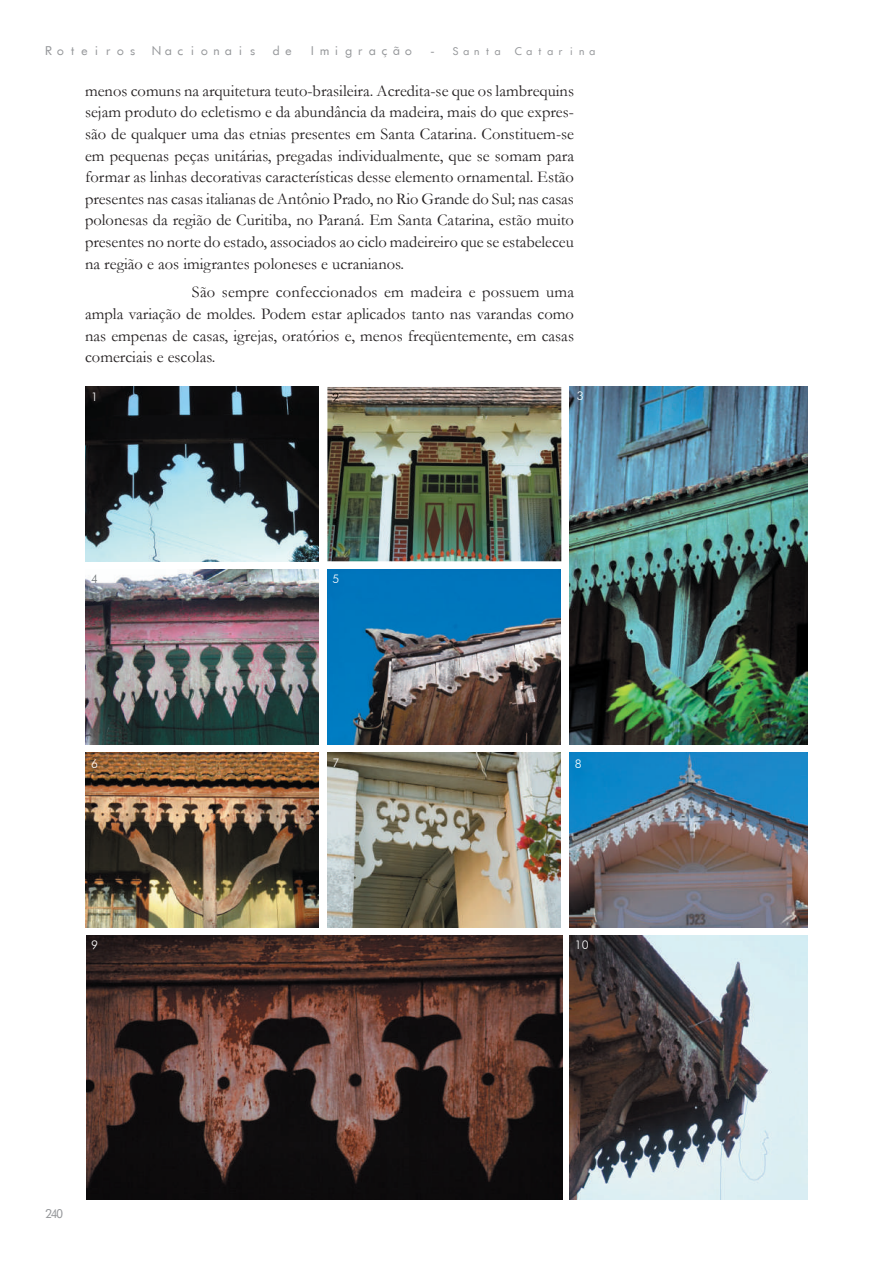
<style>
.page{position:relative;width:893px;height:1263px;background:#fff}
.page>*{position:absolute;margin:0;border:0;box-sizing:border-box;transform-origin:0 0}
.t1{font:16.5px/21.6px "Garamond";color:#231f20;text-align:justify}
.t2{font:12px "Futurist Fixed Width";color:#95979a}
.t3{font:300 12px "Futura BT";color:#fff}
.t4{font:300 12px "Futura BT";color:#6d7275}
.s1{font-size:10.5px}
</style>
<div class="page">
<img style="left:327px;top:753px;width:234px;height:174px">
<img style="left:85px;top:753px;width:234px;height:174px">
<img style="left:86px;top:935px;width:476px;height:264px">
<img style="left:570px;top:935px;width:238px;height:264px">
<img style="left:570px;top:387px;width:238px;height:357px">
<img style="left:570px;top:753px;width:238px;height:174px">
<img style="left:85px;top:570px;width:234px;height:174px">
<img style="left:327px;top:570px;width:234px;height:174px">
<img style="left:85px;top:387px;width:234px;height:174px">
<img style="left:327px;top:387px;width:234px;height:174px">
<svg style="left:333px;top:393px;width:5px;height:8px"></svg>
<p class="t2" style="left:43px;top:43px;width:556px">Roteiros Nacionais de Imigração - <span class="s1">Santa Catarina</span></p>
<p class="t1" style="left:85px;top:79px;width:490px">menos comuns na arquitetura teuto-brasileira. Acredita-se que os lambrequins sejam produto do ecletismo e da abundância da madeira, mais do que expres&shy;são de qualquer uma das etnias presentes em Santa Catarina. Constituem-se em pequenas peças unitárias, pregadas individualmente, que se somam para formar as linhas decorativas características desse elemento ornamental. Estão presentes nas casas italianas de Antônio Prado, no Rio Grande do Sul; nas casas polonesas da região de Curitiba, no Paraná. Em Santa Catarina, estão muito presentes no norte do estado, associados ao ciclo madeireiro que se estabeleceu na região e aos imigrantes poloneses e ucranianos.</p>
<p class="t1" style="left:85px;top:281px;width:490px;text-indent:107px">São sempre confeccionados em madeira e possuem uma ampla variação de moldes. Podem estar aplicados tanto nas varandas como nas empenas de casas, igrejas, oratórios e, menos freqüentemente, em casas comerciais e escolas.</p>
<p class="t3" style="left:91px;top:389px;width:8px">1</p>
<p class="t3" style="left:577px;top:389px;width:8px">3</p>
<p class="t4" style="left:91px;top:571px;width:8px">4</p>
<p class="t3" style="left:332px;top:572px;width:8px">5</p>
<p class="t3" style="left:91px;top:756px;width:8px">6</p>
<p class="t3" style="left:332px;top:755px;width:8px">7</p>
<p class="t3" style="left:575px;top:756px;width:8px">8</p>
<p class="t3" style="left:91px;top:938px;width:8px">9</p>
<p class="t3" style="left:575px;top:938px;width:15px">10</p>
<p class="t2" style="left:43px;top:1206px;width:25px">240</p>
</div>
